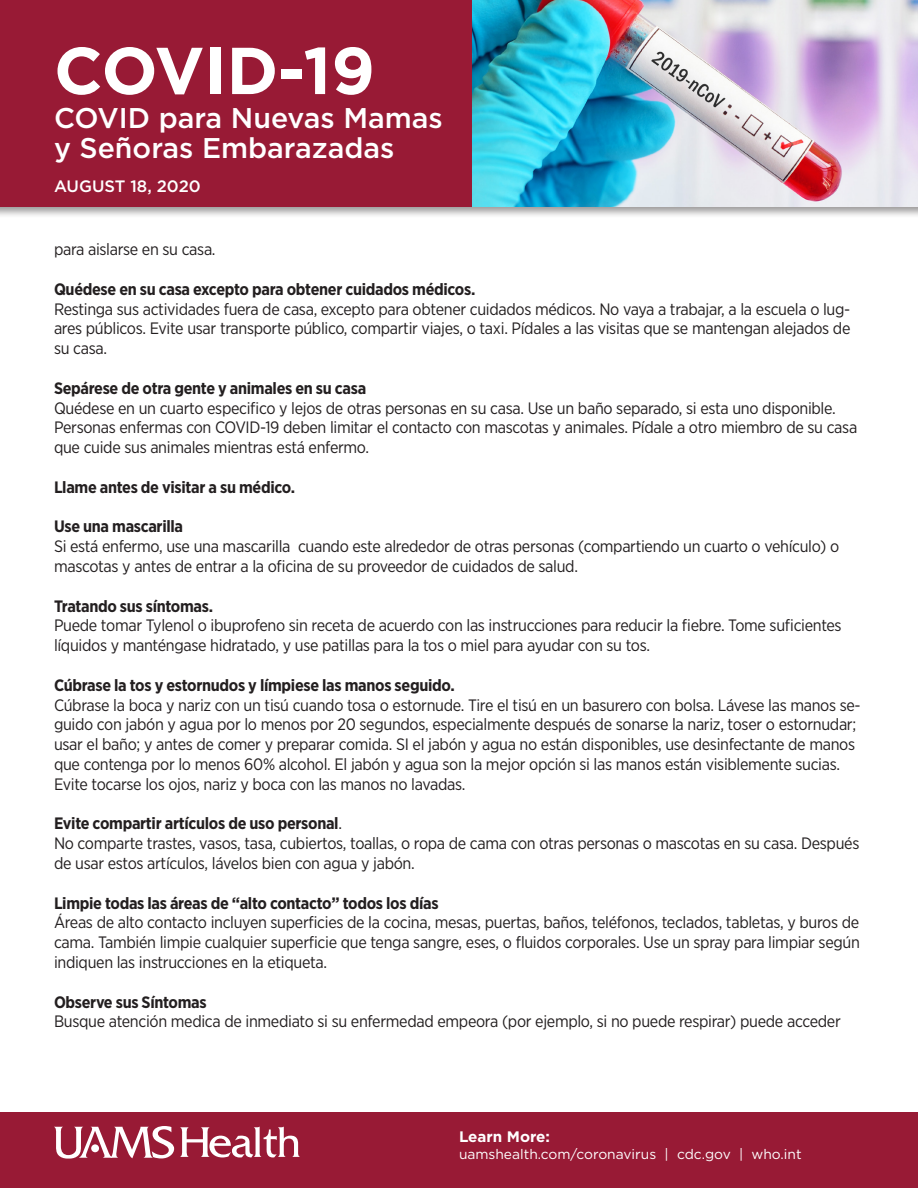
<style>
.page{position:relative;width:918px;height:1188px;background:#fff}
.page>*{position:absolute;margin:0;border:0;box-sizing:border-box;transform-origin:0 0}
.t1{font:700 66.15px "Gotham";color:#fff}
.t2{font:500 28.5px/30px "Gotham";color:#fff}
.t3{font:16.5px/19.8px "Gotham Narrow";letter-spacing:-.02em;color:#231f20}
.t4{font:700 16.5px "Gotham Narrow";letter-spacing:-.02em;color:#231f20}
.t5{font:500 16.5px "Gotham";color:#fff}
.t6{font:700 15.15px "Gotham";color:#fff}
.t7{font:13.8px "Gotham";color:#fff}
.s1{font-weight:400}
</style>
<div class="page">
<div style="left:0;top:0;width:918px;height:218px;background:#231f20;opacity:.45"></div>
<div style="left:0;top:0;width:918px;height:207px;background:#981a35"></div>
<img style="left:472px;top:0;width:446px;height:207px">
<div style="left:0;top:1112px;width:918px;height:76px;background:#981a35"></div>
<svg style="left:54px;top:1126px;width:120px;height:33px"></svg>
<div style="left:91px;top:1144px;width:8px;height:8px;background:#fff;border-radius:50%"></div>
<svg style="left:180px;top:1127px;width:120px;height:30px"></svg>
<h1 class="t1" style="left:54px;top:27px;width:323px">COVID-19</h1>
<h2 class="t2" style="left:54px;top:102px;width:390px">COVID para Nuevas Mamas y Señoras Embarazadas</h2>
<p class="t5" style="left:54px;top:175px;width:148px">AUGUST 18, 2020</p>
<p class="t3" style="left:54px;top:239px;width:163px">para aislarse en su casa.</p>
<p class="t4" style="left:54px;top:278px;width:423px">Quédese en su casa excepto para obtener cuidados médicos.</p>
<p class="t3" style="left:54px;top:298px;width:798px;text-align:justify">Restinga sus actividades fuera de casa, excepto para obtener cuidados médicos. No vaya a trabajar, a la escuela o lug&shy;ares públicos. Evite usar transporte público, compartir viajes, o taxi. Pídales a las visitas que se mantengan alejados de su casa.</p>
<p class="t4" style="left:54px;top:377px;width:314px">Sepárese de otra gente y animales en su casa</p>
<p class="t3" style="left:54px;top:397px;width:805px">Quédese en un cuarto especifico y lejos de otras personas en su casa. Use un baño separado, si esta uno disponible.<br>Personas enfermas con COVID-19 deben limitar el contacto con mascotas y animales. Pídale a otro miembro de su casa que cuide sus animales mientras está enfermo.</p>
<p class="t4" style="left:54px;top:476px;width:243px">Llame antes de visitar a su médico.</p>
<p class="t4" style="left:54px;top:516px;width:131px">Use una mascarilla</p>
<p class="t3" style="left:54px;top:536px;width:787px">Si está enfermo, use una mascarilla cuando este alrededor de otras personas (compartiendo un cuarto o vehículo) o mascotas y antes de entrar a la oficina de su proveedor de cuidados de salud.</p>
<p class="t4" style="left:54px;top:595px;width:161px">Tratando sus síntomas.</p>
<p class="t3" style="left:54px;top:615px;width:789px">Puede tomar Tylenol o ibuprofeno sin receta de acuerdo con las instrucciones para reducir la fiebre. Tome suficientes líquidos y manténgase hidratado, y use patillas para la tos o miel para ayudar con su tos.</p>
<p class="t4" style="left:54px;top:674px;width:402px">Cúbrase la tos y estornudos y límpiese las manos seguido.</p>
<p class="t3" style="left:54px;top:694px;width:808px">Cúbrase la boca y nariz con un tisú cuando tosa o estornude. Tire el tisú en un basurero con bolsa. Lávese las manos se&shy;guido con jabón y agua por lo menos por 20 segundos, especialmente después de sonarse la nariz, toser o estornudar; usar el baño; y antes de comer y preparar comida. SI el jabón y agua no están disponibles, use desinfectante de manos que contenga por lo menos 60% alcohol. El jabón y agua son la mejor opción si las manos están visiblemente sucias.<br>Evite tocarse los ojos, nariz y boca con las manos no lavadas.</p>
<p class="t4" style="left:54px;top:813px;width:290px">Evite compartir artículos de uso personal<span class="s1">.</span></p>
<p class="t3" style="left:54px;top:833px;width:807px">No comparte trastes, vasos, tasa, cubiertos, toallas, o ropa de cama con otras personas o mascotas en su casa. Después de usar estos artículos, lávelos bien con agua y jabón.</p>
<p class="t4" style="left:54px;top:892px;width:386px">Limpie todas las áreas de “alto contacto” todos los días</p>
<p class="t3" style="left:54px;top:912px;width:807px;text-align:justify">Áreas de alto contacto incluyen superficies de la cocina, mesas, puertas, baños, teléfonos, teclados, tabletas, y buros de cama. También limpie cualquier superficie que tenga sangre, eses, o fluidos corporales. Use un spray para limpiar según indiquen las instrucciones en la etiqueta.</p>
<p class="t4" style="left:54px;top:991px;width:154px">Observe sus Síntomas</p>
<p class="t3" style="left:54px;top:1011px;width:788px">Busque atención medica de inmediato si su enfermedad empeora (por ejemplo, si no puede respirar) puede acceder</p>
<p class="t6" style="left:459px;top:1127px;width:93px">Learn More:</p>
<p class="t7" style="left:459px;top:1145px;width:344px">uamshealth.com/coronavirus | cdc.gov | who.int</p>
</div>
